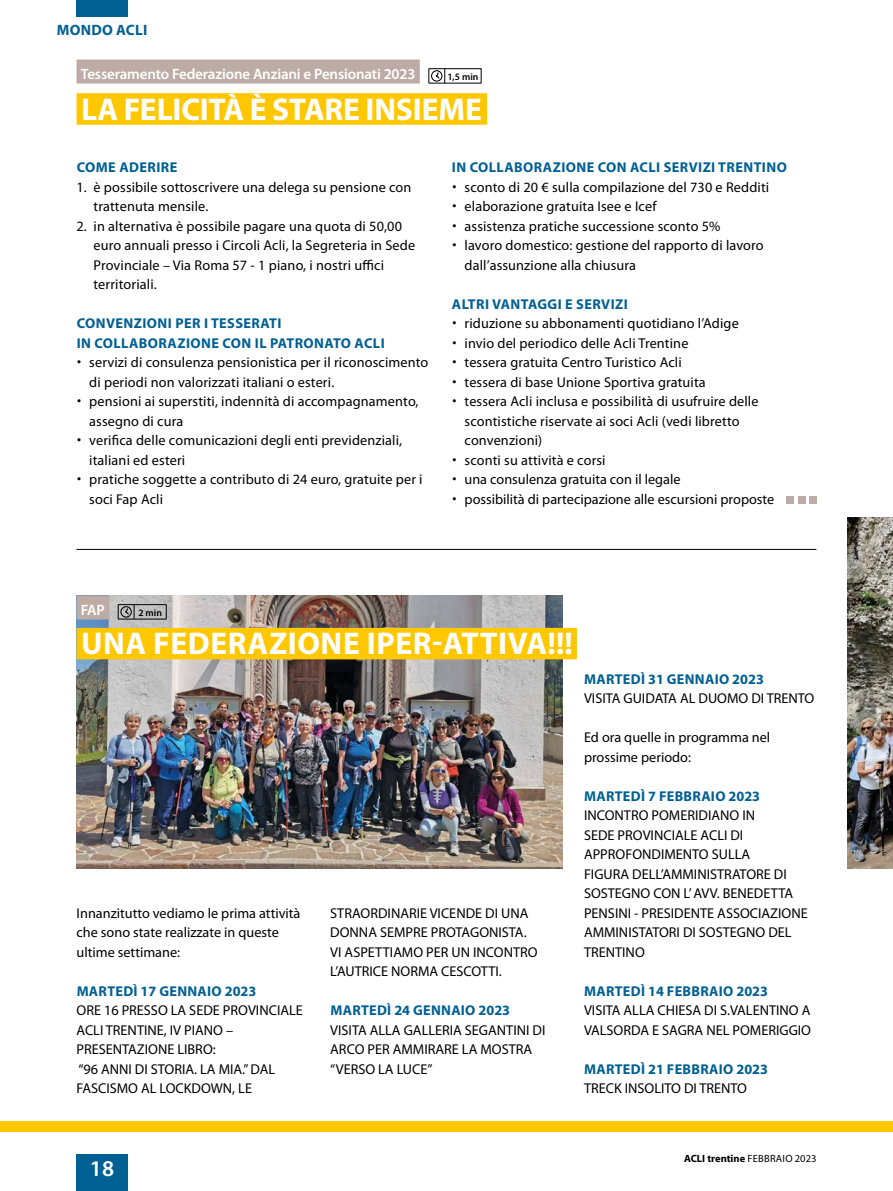
<style>
.page{position:relative;width:893px;height:1191px;background:#fff}
.page>*{position:absolute;margin:0;border:0;box-sizing:border-box;transform-origin:0 0}
.t1{font:700 31.5px "Myriad Pro";letter-spacing:.005em;color:#fff}
.t2{font:600 22.5px "Myriad Pro";color:#fff}
.t3{font:600 15px "Myriad Pro";letter-spacing:-.01em;color:#fff}
.t4{font:700 15px "Myriad Pro";letter-spacing:.02em;color:#006093}
.t5{font:14.25px/19.5px "Myriad Pro";letter-spacing:.005em;color:#000}
.t6{font:700 14.25px/19.5px "Myriad Pro";letter-spacing:.02em;color:#006093}
.t7{font:700 10.5px "Myriad Pro";color:#000}
.t8{font:600 9.75px "Myriad Pro";color:#000}
.s1{font-family:"Interstate";font-weight:300}
.s2{font-weight:400}
</style>
<div class="page">
<div style="left:77px;top:1154px;width:51px;height:37px;background:#006093"></div>
<div style="left:77px;top:0;width:51px;height:17px;background:#006093"></div>
<div style="left:0;top:1121px;width:893px;height:11px;background:#fec700"></div>
<img style="left:77px;top:595px;width:486px;height:273px">
<div style="left:77px;top:60px;width:343px;height:24px;background:#bdaca5"></div>
<div style="left:77px;top:93px;width:410px;height:32px;background:#fec700"></div>
<div style="left:428px;top:68px;width:54px;height:16px;border:1px solid #000"></div>
<div style="left:431px;top:70px;width:11px;height:12px;border:1px solid #000;border-radius:50%"></div>
<svg style="left:436px;top:69px;width:9px;height:14px"></svg>
<div style="left:809px;top:497px;width:7px;height:7px;background:#bdaca5"></div>
<div style="left:798px;top:497px;width:7px;height:7px;background:#bdaca5"></div>
<div style="left:787px;top:497px;width:7px;height:7px;background:#bdaca5"></div>
<hr style="left:77px;top:549px;width:739px;height:1px;background:#000">
<div style="left:77px;top:595px;width:32px;height:24px;background:#bdaca5"></div>
<div style="left:77px;top:628px;width:500px;height:31px;background:#fec700"></div>
<div style="left:118px;top:604px;width:49px;height:15px;border:1px solid #000"></div>
<div style="left:120px;top:606px;width:12px;height:11px;border:1px solid #000;border-radius:50%"></div>
<svg style="left:125px;top:605px;width:10px;height:14px"></svg>
<img style="left:848px;top:517px;width:45px;height:351px">
<p class="t4" style="left:57px;top:20px;width:92px">MONDO ACLI</p>
<p class="t3" style="left:81px;top:64px;width:336px">Tesseramento Federazione Anziani e Pensionati 2023</p>
<h1 class="t1" style="left:81px;top:88px;width:402px">LA FELICITÀ È STARE INSIEME</h1>
<p class="t8" style="left:447px;top:70px;width:33px">1,5 min</p>
<p class="t6" style="left:77px;top:157px;width:102px">COME ADERIRE</p>
<p class="t5" style="left:94px;top:177px;width:319px;text-indent:-17px">1. è possibile sottoscrivere una delega su pensione con trattenuta mensile.</p>
<p class="t5" style="left:94px;top:216px;width:323px;text-indent:-17px">2. in alternativa è possibile pagare una quota di 50,00 euro annuali presso i Circoli Acli, la Segreteria in Sede Provinciale – Via Roma 57 - 1 piano, i nostri uffici territoriali.</p>
<p class="t6" style="left:77px;top:313px;width:310px">CONVENZIONI PER I TESSERATI<br>IN COLLABORAZIONE CON IL PATRONATO ACLI</p>
<p class="t5" style="left:89px;top:352px;width:341px;text-indent:-13px"><span class="s1">•</span> servizi di consulenza pensionistica per il riconoscimento di periodi non valorizzati italiani o esteri.</p>
<p class="t5" style="left:89px;top:391px;width:331px;text-indent:-13px"><span class="s1">•</span> pensioni ai superstiti, indennità di accompagnamento, assegno di cura</p>
<p class="t5" style="left:89px;top:430px;width:314px;text-indent:-13px"><span class="s1">•</span> verifica delle comunicazioni degli enti previdenziali, italiani ed esteri</p>
<p class="t5" style="left:89px;top:469px;width:335px;text-indent:-13px"><span class="s1">•</span> pratiche soggette a contributo di 24 euro, gratuite per i soci Fap Acli</p>
<p class="t6" style="left:452px;top:157px;width:336px">IN COLLABORAZIONE CON ACLI SERVIZI TRENTINO</p>
<p class="t5" style="left:452px;top:177px;width:319px"><span class="s1">•</span> sconto di 20 € sulla compilazione del 730 e Redditi</p>
<p class="t5" style="left:452px;top:197px;width:206px"><span class="s1">•</span> elaborazione gratuita Isee e Icef</p>
<p class="t5" style="left:452px;top:216px;width:270px"><span class="s1">•</span> assistenza pratiche successione sconto 5%</p>
<p class="t5" style="left:465px;top:236px;width:301px;text-indent:-13px"><span class="s1">•</span> lavoro domestico: gestione del rapporto di lavoro dall’assunzione alla chiusura</p>
<p class="t6" style="left:452px;top:294px;width:177px">ALTRI VANTAGGI E SERVIZI</p>
<p class="t5" style="left:452px;top:313px;width:289px"><span class="s1">•</span> riduzione su abbonamenti quotidiano l’Adige</p>
<p class="t5" style="left:452px;top:333px;width:238px"><span class="s1">•</span> invio del periodico delle Acli Trentine</p>
<p class="t5" style="left:452px;top:352px;width:231px"><span class="s1">•</span> tessera gratuita Centro Turistico Acli</p>
<p class="t5" style="left:452px;top:372px;width:255px"><span class="s1">•</span> tessera di base Unione Sportiva gratuita</p>
<p class="t5" style="left:465px;top:391px;width:296px;text-indent:-13px"><span class="s1">•</span> tessera Acli inclusa e possibilità di usufruire delle scontistiche riservate ai soci Acli (vedi libretto convenzioni)</p>
<p class="t5" style="left:452px;top:450px;width:155px"><span class="s1">•</span> sconti su attività e corsi</p>
<p class="t5" style="left:452px;top:469px;width:230px"><span class="s1">•</span> una consulenza gratuita con il legale</p>
<p class="t5" style="left:452px;top:489px;width:324px"><span class="s1">•</span> possibilità di partecipazione alle escursioni proposte</p>
<p class="t3" style="left:81px;top:600px;width:26px">FAP</p>
<h1 class="t1" style="left:81px;top:623px;width:493px">UNA FEDERAZIONE IPER-ATTIVA!!!</h1>
<p class="t8" style="left:138px;top:606px;width:25px">2 min</p>
<p class="t5" style="left:77px;top:903px;width:225px">Innanzitutto vediamo le prima attività che sono state realizzate in queste ultime settimane:</p>
<p class="t6" style="left:77px;top:981px;width:181px">MARTEDÌ 17 GENNAIO 2023</p>
<p class="t5" style="left:77px;top:1000px;width:228px">ORE 16 PRESSO LA SEDE PROVINCIALE<br>ACLI TRENTINE, IV PIANO –<br>PRESENTAZIONE LIBRO:<br>“96 ANNI DI STORIA. LA MIA.” DAL<br>FASCISMO AL LOCKDOWN, LE</p>
<p class="t5" style="left:330px;top:903px;width:209px">STRAORDINARIE VICENDE DI UNA<br>DONNA SEMPRE PROTAGONISTA.<br>VI ASPETTIAMO PER UN INCONTRO<br>L’AUTRICE NORMA CESCOTTI.</p>
<p class="t6" style="left:330px;top:1000px;width:181px">MARTEDÌ 24 GENNAIO 2023</p>
<p class="t5" style="left:330px;top:1020px;width:217px">VISITA ALLA GALLERIA SEGANTINI DI<br>ARCO PER AMMIRARE LA MOSTRA “VERSO LA LUCE”</p>
<p class="t6" style="left:584px;top:668px;width:181px">MARTEDÌ 31 GENNAIO 2023</p>
<p class="t5" style="left:584px;top:688px;width:232px">VISITA GUIDATA AL DUOMO DI TRENTO</p>
<p class="t5" style="left:584px;top:727px;width:188px">Ed ora quelle in programma nel prossime periodo:</p>
<p class="t6" style="left:584px;top:785px;width:178px">MARTEDÌ 7 FEBBRAIO 2023</p>
<p class="t5" style="left:584px;top:805px;width:225px">INCONTRO POMERIDIANO IN<br>SEDE PROVINCIALE ACLI DI<br>APPROFONDIMENTO SULLA<br>FIGURA DELL’AMMINISTRATORE DI<br>SOSTEGNO CON L’ AVV. BENEDETTA<br>PENSINI - PRESIDENTE ASSOCIAZIONE<br>AMMINISTATORI DI SOSTEGNO DEL<br>TRENTINO</p>
<p class="t6" style="left:584px;top:980px;width:185px">MARTEDÌ 14 FEBBRAIO 2023</p>
<p class="t5" style="left:584px;top:1000px;width:229px">VISITA ALLA CHIESA DI S.VALENTINO A<br>VALSORDA E SAGRA NEL POMERIGGIO</p>
<p class="t6" style="left:584px;top:1058px;width:185px">MARTEDÌ 21 FEBBRAIO 2023</p>
<p class="t5" style="left:584px;top:1078px;width:165px">TRECK INSOLITO DI TRENTO</p>
<h2 class="t2" style="left:90px;top:1154px;width:26px">18</h2>
<p class="t7" style="left:684px;top:1151px;width:134px">ACLI trentine <span class="s2">FEBBRAIO 2023</span></p>
</div>
